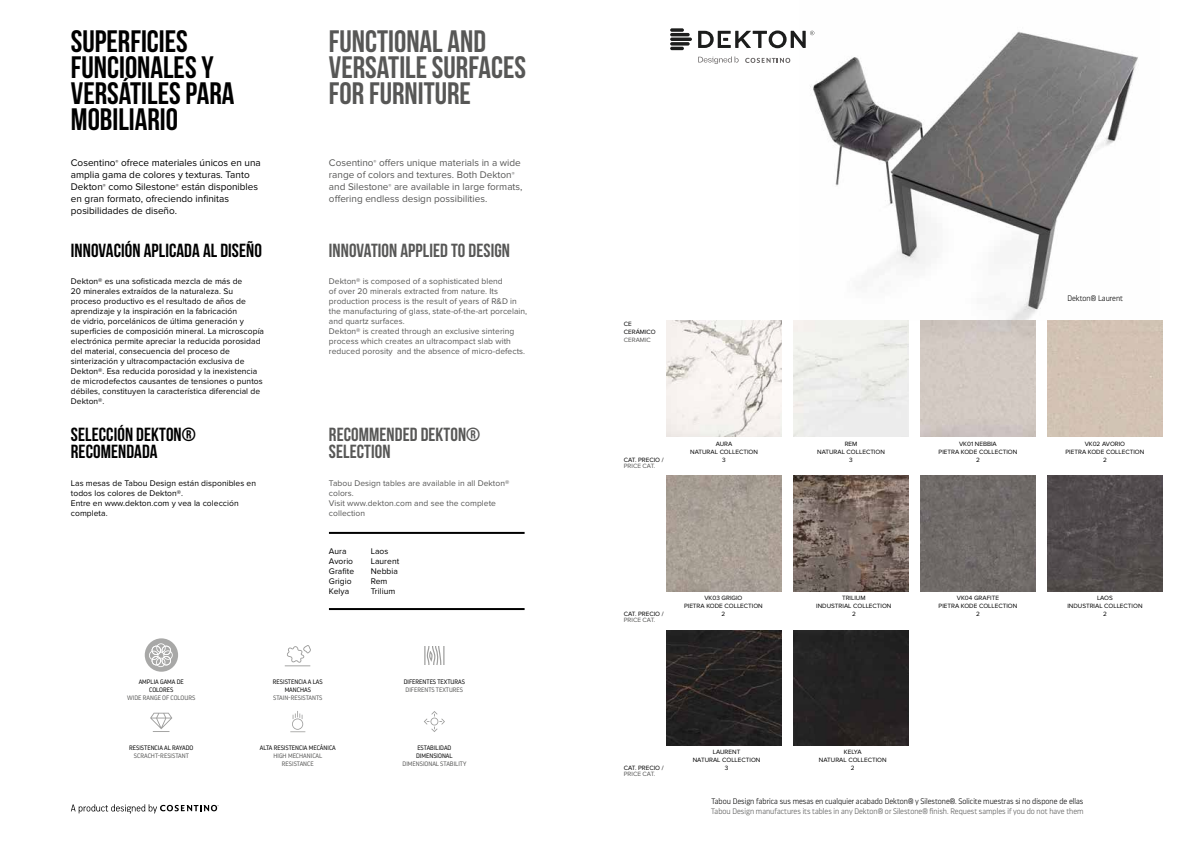
<style>
.page{position:relative;width:1191px;height:842px;background:#fff}
.page>*{position:absolute;margin:0;border:0;box-sizing:border-box;transform-origin:0 0}
.t1{font:31px/26.1px "Bebas Neue";color:#000}
.t2{font:31px/26.1px "Bebas Neue";color:#575756}
.t3{font:19px/17px "Bebas Neue";letter-spacing:.005em;color:#000}
.t4{font:19px/17px "Bebas Neue";letter-spacing:.005em;color:#575756}
.t5{font:10px/12px "Proxima Nova";color:#000}
.t6{font:10px/12px "Proxima Nova";color:#575756}
.t7{font:8.5px/10px "Proxima Nova";letter-spacing:.005em;color:#000}
.t8{font:8.5px/10px "Proxima Nova";letter-spacing:.005em;color:#575756}
.t9{font:200 8px "Darwin Pro";color:#000}
.t10{font:200 8px "Darwin Pro";color:#575756}
.t11{font:6.4px/8px "Proxima Nova";color:#000;text-align:center}
.t12{font:300 6.4px/8px "Darwin Pro";color:#000;text-align:center}
.t13{font:300 6.4px/8px "Darwin Pro";color:#575756;text-align:center}
.t14{font:6.4px "Proxima Nova";color:#575756}
</style>
<div class="page">
<img style="left:799px;top:31px;width:360px;height:290px">
<svg style="left:71px;top:804px;width:148px;height:10px"></svg>
<svg style="left:670px;top:28px;width:22px;height:22px"></svg>
<svg style="left:745px;top:58px;width:45px;height:5px"></svg>
<svg style="left:698px;top:56px;width:40px;height:8px"></svg>
<svg style="left:424px;top:646px;width:20px;height:19px"></svg>
<div style="left:145px;top:638px;width:33px;height:34px;background:#a8a8a7;border-radius:50%"></div>
<svg style="left:148px;top:643px;width:25px;height:25px"></svg>
<svg style="left:285px;top:645px;width:26px;height:21px"></svg>
<svg style="left:290px;top:711px;width:15px;height:21px"></svg>
<svg style="left:424px;top:711px;width:21px;height:21px"></svg>
<svg style="left:150px;top:713px;width:22px;height:19px"></svg>
<hr style="left:329px;top:532px;width:195px;height:2px;background:#000">
<hr style="left:329px;top:608px;width:195px;height:2px;background:#000">
<img style="left:666px;top:321px;width:116px;height:115px">
<img style="left:666px;top:476px;width:116px;height:115px">
<img style="left:666px;top:630px;width:116px;height:115px">
<img style="left:920px;top:476px;width:115px;height:115px">
<img style="left:793px;top:476px;width:115px;height:115px">
<div style="left:793px;top:630px;width:115px;height:115px;background:#242222"></div>
<img style="left:1047px;top:476px;width:115px;height:115px">
<svg style="left:698px;top:30px;width:116px;height:18px"></svg>
<h1 class="t1" style="left:71px;top:27px;width:165px">SUPERFICIES<br>FUNCIONALES Y<br>VERSÁTILES PARA<br>MOBILIARIO</h1>
<h1 class="t2" style="left:329px;top:27px;width:199px">FUNCTIONAL AND<br>VERSATILE SURFACES<br>FOR FURNITURE</h1>
<p class="t5" style="left:71px;top:157px;width:191px">Cosentino<sup>®</sup> ofrece materiales únicos en una amplia gama de colores y texturas. Tanto Dekton<sup>®</sup> como Silestone<sup>®</sup> están disponibles en gran formato, ofreciendo infinitas posibilidades de diseño.</p>
<p class="t6" style="left:329px;top:157px;width:195px">Cosentino<sup>®</sup> offers unique materials in a wide range of colors and textures. Both Dekton<sup>® </sup>and Silestone<sup>®</sup> are available in large formats, offering endless design possibilities.</p>
<h2 class="t3" style="left:71px;top:241px;width:193px">INNOVACIÓN APLICADA AL DISEÑO</h2>
<h2 class="t4" style="left:329px;top:241px;width:183px">INNOVATION APPLIED TO DESIGN</h2>
<p class="t7" style="left:71px;top:277px;width:195px">Dekton® es una sofisticada mezcla de más de<br>20 minerales extraídos de la naturaleza. Su proceso productivo es el resultado de años de aprendizaje y la inspiración en la fabricación<br>de vidrio, porcelánicos de última generación y superficies de composición mineral. La microscopía electrónica permite apreciar la reducida porosidad del material, consecuencia del proceso de sinterización y ultracompactación exclusiva de Dekton®. Esa reducida porosidad y la inexistencia de microdefectos causantes de tensiones o puntos débiles, constituyen la característica diferencial de Dekton®.</p>
<p class="t8" style="left:329px;top:277px;width:200px">Dekton® is composed of a sophisticated blend<br>of over 20 minerals extracted from nature. Its production process is the result of years of R&amp;D in the manufacturing of glass, state-of-the-art porcelain, and quartz surfaces.<br>Dekton® is created through an exclusive sintering process which creates an ultracompact slab with reduced porosity and the absence of micro-defects.</p>
<h2 class="t3" style="left:71px;top:425px;width:126px">SELECCIÓN DEKTON®<br>RECOMENDADA</h2>
<h2 class="t4" style="left:329px;top:425px;width:153px">RECOMMENDED DEKTON®<br>SELECTION</h2>
<p class="t7" style="left:71px;top:478px;width:187px">Las mesas de Tabou Design están disponibles en todos los colores de Dekton®.<br>Entre en www.dekton.com y vea la colección completa.</p>
<p class="t8" style="left:329px;top:478px;width:182px">Tabou Design tables are available in all Dekton® colors.<br>Visit www.dekton.com and see the complete collection</p>
<p class="t12" style="left:139px;top:678px;width:47px">AMPLIA GAMA DE<br>COLORES</p>
<p class="t13" style="left:127px;top:694px;width:70px">WIDE RANGE OF COLOURS</p>
<p class="t12" style="left:129px;top:743px;width:66px">RESISTENCIA AL RAYADO</p>
<p class="t13" style="left:134px;top:751px;width:56px">SCRACHT-RESISTANT</p>
<p class="t7" style="left:329px;top:547px;width:27px">Aura<br>Avorio<br>Grafite<br>Grigio<br>Kelya</p>
<p class="t7" style="left:371px;top:547px;width:30px">Laos<br>Laurent<br>Nebbia<br>Rem<br>Trilium</p>
<p class="t12" style="left:273px;top:678px;width:51px">RESISTENCIA A LAS<br>MANCHAS</p>
<p class="t13" style="left:273px;top:694px;width:51px">STAIN-RESISTANTS</p>
<p class="t12" style="left:260px;top:744px;width:78px">ALTA RESISTENCIA MECÁNICA</p>
<p class="t13" style="left:273px;top:752px;width:50px">HIGH MECHANICAL<br>RESISTANCE</p>
<p class="t12" style="left:404px;top:678px;width:63px">DIFERENTES TEXTURAS</p>
<p class="t13" style="left:405px;top:686px;width:59px">DIFERENTS TEXTURES</p>
<p class="t12" style="left:416px;top:744px;width:38px;text-align:left">ESTABILIDAD<br>DIMENSIONAL</p>
<p class="t13" style="left:402px;top:760px;width:65px">DIMENSIONAL STABILITY</p>
<p class="t11" style="left:624px;top:320px;width:33px;text-align:left">CE<br>CERÁMICO</p>
<p class="t14" style="left:624px;top:336px;width:29px">CERAMIC</p>
<p class="t11" style="left:624px;top:456px;width:41px">CAT. PRECIO /</p>
<p class="t14" style="left:624px;top:462px;width:33px">PRICE CAT.</p>
<p class="t11" style="left:690px;top:439px;width:69px">AURA<br>NATURAL COLLECTION<br>3</p>
<p class="t9" style="left:1067px;top:294px;width:57px">Dekton® Laurent</p>
<p class="t11" style="left:817px;top:439px;width:69px">REM<br>NATURAL COLLECTION<br>3</p>
<p class="t11" style="left:938px;top:439px;width:80px">VK01 NEBBIA<br>PIETRA KODE COLLECTION<br>2</p>
<p class="t11" style="left:1065px;top:439px;width:80px">VK02 AVORIO<br>PIETRA KODE COLLECTION<br>2</p>
<p class="t11" style="left:624px;top:610px;width:41px">CAT. PRECIO /</p>
<p class="t14" style="left:624px;top:616px;width:33px">PRICE CAT.</p>
<p class="t11" style="left:684px;top:594px;width:80px">VK03 GRIGIO<br>PIETRA KODE COLLECTION<br>2</p>
<p class="t11" style="left:816px;top:594px;width:77px">TRILIUM<br>INDUSTRIAL COLLECTION<br>2</p>
<p class="t11" style="left:938px;top:594px;width:80px">VK04 GRAFITE<br>PIETRA KODE COLLECTION<br>2</p>
<p class="t11" style="left:1067px;top:594px;width:77px">LAOS<br>INDUSTRIAL COLLECTION<br>2</p>
<p class="t11" style="left:624px;top:764px;width:41px">CAT. PRECIO /</p>
<p class="t14" style="left:624px;top:770px;width:33px">PRICE CAT.</p>
<p class="t11" style="left:692px;top:748px;width:69px">LAURENT<br>NATURAL COLLECTION<br>3</p>
<p class="t11" style="left:819px;top:748px;width:69px">KELYA<br>NATURAL COLLECTION<br>2</p>
<p class="t9" style="left:711px;top:796px;width:373px">Tabou Design fabrica sus mesas en cualquier acabado Dekton® y Silestone®. Solicite muestras si no dispone de ellas</p>
<p class="t10" style="left:711px;top:806px;width:374px">Tabou Design manufactures its tables in any Dekton® or Silestone® finish. Request samples if you do not have them</p>
</div>
